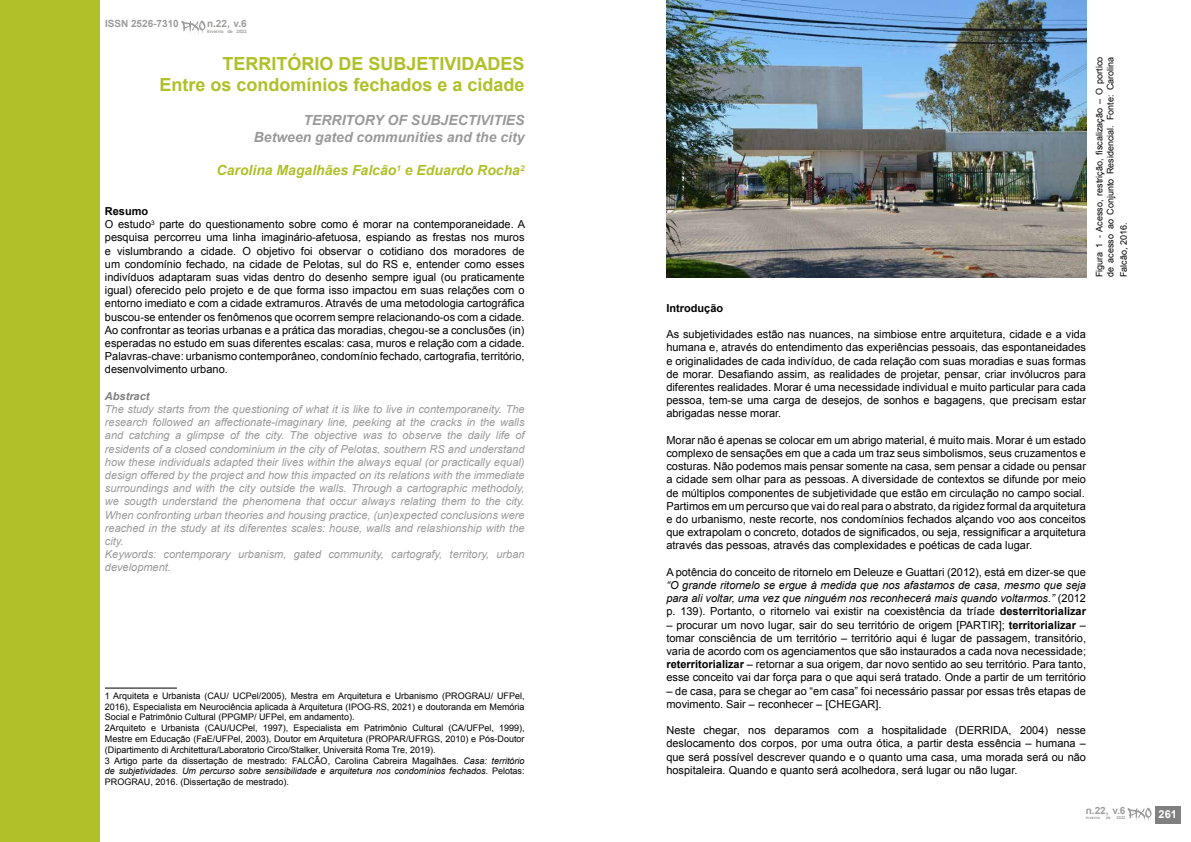
<style>
.page{position:relative;width:1191px;height:842px;background:#fff}
.page>*{position:absolute;margin:0;border:0;box-sizing:border-box;transform-origin:0 0}
.t1{font:700 18px/21.6px "Arial";color:#b0c028;text-align:right}
.t2{font:italic 700 14px/16.8px "Arial";color:#9a9a9a;text-align:right}
.t3{font:italic 700 14px "Arial";color:#b0c028}
.t4{font:11px/13.2px "Arial";color:#000}
.t5{font:italic 11px/13.2px "Arial";color:#9a9a9a}
.t6{font:italic 11px/13.2px "Arial";color:#000;text-align:justify}
.t7{font:700 11px "Arial";color:#000}
.t8{font:italic 700 11px "Arial";color:#808080}
.t9{font:700 11px "Arial";color:#fff}
.t10{font:700 10px "Arial";color:#9d9d9c}
.t11{font:9px/10.8px "Arial";color:#000}
.t12{font:700 4.6px "Arial";color:#9d9d9c}
.t13{font:700 4px "Arial";color:#9d9d9c}
.s1{font-weight:700}
.s2{font-style:italic}
.s3{font-style:normal}
.s4{font-weight:700;font-style:normal}
</style>
<div class="page">
<hr style="left:105px;top:687px;width:72px;height:1px;background:#000">
<div style="left:0;top:0;width:99px;height:842px;background:#b0c028"></div>
<img style="left:666px;top:0;width:420px;height:277px">
<svg style="left:181px;top:21px;width:24px;height:13px"></svg>
<div style="left:1155px;top:806px;width:25px;height:17px;background:#808080"></div>
<svg style="left:1127px;top:808px;width:24px;height:13px"></svg>
<p class="t10" style="left:105px;top:17px;width:75px">ISSN 2526-7310</p>
<p class="t10" style="left:207px;top:17px;width:41px">n.22, v.6</p>
<p class="t12" style="left:207px;top:28px;width:41px">inverno de 2022</p>
<h1 class="t1" style="left:159px;top:53px;width:367px">TERRITÓRIO DE SUBJETIVIDADES<br>Entre os condomínios fechados e a cidade</h1>
<p class="t2" style="left:254px;top:112px;width:272px">TERRITORY OF SUBJECTIVITIES<br>Between gated communities and the city</p>
<p class="t3" style="left:217px;top:161px;width:309px">Carolina Magalhães Falcão<sup>1</sup> e Eduardo Rocha<sup>2</sup></p>
<p class="t4" style="left:105px;top:205px;width:422px"><span class="s1">Resumo<br></span>O estudo<sup>3</sup> parte do questionamento sobre como é morar na contemporaneidade. A pesquisa percorreu uma linha imaginário-afetuosa, espiando as frestas nos muros e vislumbrando a cidade. O objetivo foi observar o cotidiano dos moradores de um condomínio fechado, na cidade de Pelotas, sul do RS e, entender como esses indivíduos adaptaram suas vidas dentro do desenho sempre igual (ou praticamente igual) oferecido pelo projeto e de que forma isso impactou em suas relações com o entorno imediato e com a cidade extramuros. Através de uma metodologia cartográfica buscou-se entender os fenômenos que ocorrem sempre relacionando-os com a cidade.<br>Ao confrontar as teorias urbanas e a prática das moradias, chegou-se a conclusões (in) esperadas no estudo em suas diferentes escalas: casa, muros e relação com a cidade.<br>Palavras-chave: urbanismo contemporâneo, condomínio fechado, cartografia, território, desenvolvimento urbano.</p>
<p class="t8" style="left:105px;top:389px;width:46px">Abstract</p>
<p class="t5" style="left:105px;top:403px;width:421px">The study starts from the questioning of what it is like to live in contemporaneity. The research followed an affectionate-imaginary line, peeking at the cracks in the walls and catching a glimpse of the city. The objective was to observe the daily life of residents of a closed condominium in the city of Pelotas, southern RS and understand how these individuals adapted their lives within the always equal (or practically equal) design offered by the project and how this impacted on its relations with the immediate surroundings and with the city outside the walls. Through a cartographic methodoly, we sougth understand the phenomena that occur always relating them to the city.<br>When confronting urban theories and housing practice, (un)expected conclusions were reached in the study at its diferentes scales: house, walls and relashionship with the city.<br>Keywords: contemporary urbanism, gated community, cartografy, territory, urban development.</p>
<p class="t11" style="left:105px;top:690px;width:421px">1 Arquiteta e Urbanista (CAU/ UCPel/2005), Mestra em Arquitetura e Urbanismo (PROGRAU/ UFPel, 2016), Especialista em Neurociência aplicada à Arquitetura (IPOG-RS, 2021) e doutoranda em Memória Social e Patrimônio Cultural (PPGMP/ UFPel, em andamento).<br>2Arquiteto e Urbanista (CAU/UCPel, 1997), Especialista em Patrimônio Cultural (CA/UFPel, 1999), Mestre em Educação (FaE/UFPel, 2003), Doutor em Arquitetura (PROPAR/UFRGS, 2010) e Pós-Doutor (Dipartimento di Architettura/Laboratorio Circo/Stalker, Universitá Roma Tre, 2019).<br>3 Artigo parte da dissertação de mestrado: FALCÃO, Carolina Cabreira Magalhães. <span class="s2">Casa: território de subjetividades. Um percurso sobre sensibilidade e arquitetura nos condomínios fechados.</span> Pelotas:<br>PROGRAU, 2016. (Dissertação de mestrado).</p>
<p class="t11" style="left:1094px;top:277px;width:222px;rotate:-90deg">Figura 1 - Acesso, restrição, fiscalização – O portico de acesso ao Conjunto Residencial. Fonte: Carolina</p>
<p class="t11" style="left:1118px;top:277px;width:56px;rotate:-90deg">Falcão, 2016.</p>
<p class="t7" style="left:666px;top:301px;width:58px">Introdução</p>
<p class="t4" style="left:666px;top:328px;width:421px;text-align:justify">As subjetividades estão nas nuances, na simbiose entre arquitetura, cidade e a vida humana e, através do entendimento das experiências pessoais, das espontaneidades e originalidades de cada indivíduo, de cada relação com suas moradias e suas formas de morar. Desafiando assim, as realidades de projetar, pensar, criar invólucros para diferentes realidades. Morar é uma necessidade individual e muito particular para cada pessoa, tem-se uma carga de desejos, de sonhos e bagagens, que precisam estar abrigadas nesse morar.</p>
<p class="t4" style="left:666px;top:433px;width:421px">Morar não é apenas se colocar em um abrigo material, é muito mais. Morar é um estado complexo de sensações em que a cada um traz seus simbolismos, seus cruzamentos e costuras. Não podemos mais pensar somente na casa, sem pensar a cidade ou pensar a cidade sem olhar para as pessoas. A diversidade de contextos se difunde por meio de múltiplos componentes de subjetividade que estão em circulação no campo social.<br>Partimos em um percurso que vai do real para o abstrato, da rigidez formal da arquitetura e do urbanismo, neste recorte, nos condomínios fechados alçando voo aos conceitos que extrapolam o concreto, dotados de significados, ou seja, ressignificar a arquitetura através das pessoas, através das complexidades e poéticas de cada lugar.</p>
<p class="t4" style="left:666px;top:565px;width:421px">A potência do conceito de ritornelo em Deleuze e Guattari (2012), está em dizer-se que</p>
<p class="t6" style="left:666px;top:579px;width:421px">“O grande ritornelo se ergue à medida que nos afastamos de casa, mesmo que seja para ali voltar, uma vez que ninguém nos reconhecerá mais quando voltarmos.” <span class="s3">(2012 p. 139). Portanto, o ritornelo vai existir na coexistência da tríade</span> <span class="s4">desterritorializar</span></p>
<p class="t4" style="left:666px;top:618px;width:421px;text-align:justify">– procurar um novo lugar, sair do seu território de origem [PARTIR]; <span class="s1">territorializar</span> – tomar consciência de um território – território aqui é lugar de passagem, transitório, varia de acordo com os agenciamentos que são instaurados a cada nova necessidade; <span class="s1">reterritorializar</span> – retornar a sua origem, dar novo sentido ao seu território. Para tanto, esse conceito vai dar força para o que aqui será tratado. Onde a partir de um território</p>
<p class="t4" style="left:666px;top:684px;width:421px">– de casa, para se chegar ao “em casa” foi necessário passar por essas três etapas de movimento. Sair – reconhecer – [CHEGAR].</p>
<p class="t4" style="left:666px;top:724px;width:421px;text-align:justify">Neste chegar, nos deparamos com a hospitalidade (DERRIDA, 2004) nesse deslocamento dos corpos, por uma outra ótica, a partir desta essência – humana – que será possível descrever quando e o quanto uma casa, uma morada será ou não hospitaleira. Quando e quanto será acolhedora, será lugar ou não lugar.</p>
<p class="t10" style="left:1085px;top:804px;width:41px">n.22, v.6</p>
<p class="t13" style="left:1085px;top:815px;width:16px">inverno</p>
<p class="t13" style="left:1106px;top:815px;width:6px">de</p>
<p class="t13" style="left:1116px;top:815px;width:10px">2022</p>
<p class="t9" style="left:1158px;top:807px;width:20px">261</p>
</div>
